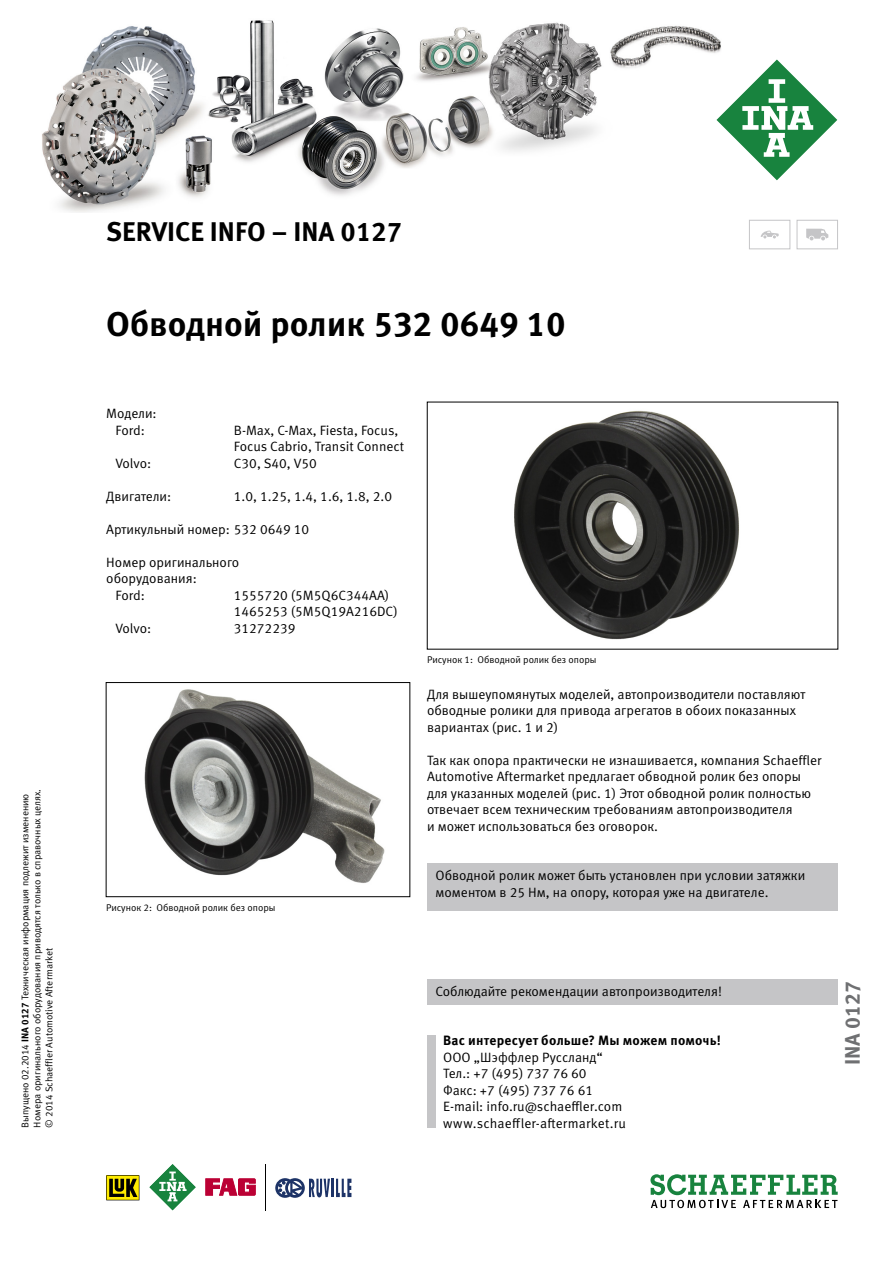
<style>
.page{position:relative;width:893px;height:1263px;background:#fff}
.page>*{position:absolute;margin:0;border:0;box-sizing:border-box;transform-origin:0 0}
.t1{font:700 34.5px "Meta Pro";color:#000}
.t2{font:700 27px "Meta Pro";color:#000}
.t3{font:700 21px "Meta Pro";color:#6f7072}
.t4{font:13.5px/16.5px "Meta Pro Norm";color:#000}
.t5{font:700 13.5px "Meta Pro";letter-spacing:.015em;color:#000}
.t6{font:9.75px/12px "Meta Pro Norm";color:#000}
.s1{font-family:"Meta Pro";font-weight:700}
</style>
<div class="page">
<div style="left:427px;top:863px;width:411px;height:48px;background:#c5c5c7"></div>
<div style="left:427px;top:979px;width:411px;height:25px;background:#c5c5c7"></div>
<img style="left:144px;top:689px;width:241px;height:194px">
<div style="left:106px;top:682px;width:304px;height:215px;border:1px solid #000"></div>
<img style="left:514px;top:410px;width:225px;height:230px">
<div style="left:427px;top:1035px;width:9px;height:93px;background:#c5c5c7"></div>
<div style="left:749px;top:220px;width:41px;height:29px;border:1px solid #c5c5c7"></div>
<svg style="left:761px;top:231px;width:18px;height:7px"></svg>
<div style="left:797px;top:220px;width:41px;height:29px;border:1px solid #c5c5c7"></div>
<svg style="left:806px;top:229px;width:22px;height:11px"></svg>
<svg style="left:106px;top:1175px;width:33px;height:25px"></svg>
<svg style="left:149px;top:1164px;width:47px;height:47px"></svg>
<svg style="left:206px;top:1178px;width:50px;height:17px"></svg>
<hr style="left:265px;top:1164px;width:1px;height:46px;background:#000">
<svg style="left:275px;top:1178px;width:76px;height:20px"></svg>
<svg style="left:650px;top:1174px;width:188px;height:34px"></svg>
<img style="left:42px;top:20px;width:679px;height:192px">
<svg style="left:714px;top:57px;width:124px;height:126px"></svg>
<p class="t6" style="left:19px;top:1127px;width:340px;rotate:-90deg">Выпущено 02.2014 <span class="s1">INA 0127</span> Техническая информация подлежит изменению<br>Номера оригинального оборудования приводятся только в справочных целях. © 2014 Schaeffler Automotive Aftermarket</p>
<h2 class="t2" style="left:106px;top:210px;width:297px">SERVICE INFO – INA 0127</h2>
<h1 class="t1" style="left:106px;top:297px;width:461px">Обводной ролик 532 0649 10</h1>
<p class="t4" style="left:106px;top:404px;width:52px;text-align:center">Модели:<br>Ford:</p>
<p class="t4" style="left:234px;top:421px;width:172px">B-Max, C-Max, Fiesta, Focus,<br>Focus Cabrio, Transit Connect</p>
<p class="t4" style="left:115px;top:454px;width:37px">Volvo:</p>
<p class="t4" style="left:234px;top:454px;width:85px">C30, S40, V50</p>
<p class="t4" style="left:106px;top:487px;width:66px">Двигатели:</p>
<p class="t4" style="left:234px;top:487px;width:160px">1.0, 1.25, 1.4, 1.6, 1.8, 2.0</p>
<p class="t4" style="left:106px;top:520px;width:205px">Артикульный номер: 532 0649 10</p>
<p class="t4" style="left:106px;top:553px;width:134px">Номер оригинального</p>
<p class="t4" style="left:106px;top:569px;width:92px">оборудования:</p>
<p class="t4" style="left:116px;top:586px;width:31px">Ford:</p>
<p class="t4" style="left:234px;top:586px;width:165px">1555720 (5M5Q6C344AA)<br>1465253 (5M5Q19A216DC)</p>
<p class="t4" style="left:115px;top:619px;width:37px">Volvo:</p>
<p class="t4" style="left:234px;top:619px;width:63px">31272239</p>
<p class="t6" style="left:106px;top:901px;width:171px">Рисунок 2: Обводной ролик без опоры</p>
<p class="t6" style="left:427px;top:653px;width:171px">Рисунок 1: Обводной ролик без опоры</p>
<p class="t4" style="left:427px;top:685px;width:380px">Для вышеупомянутых моделей, автопроизводители поставляют обводные ролики для привода агрегатов в обоих показанных вариантах (рис. 1 и 2)</p>
<p class="t4" style="left:427px;top:751px;width:396px">Так как опора практически не изнашивается, компания Schaeffler Automotive Aftermarket предлагает обводной ролик без опоры для указанных моделей (рис. 1) Этот oбводной ролик полностью отвечает всем техническим требованиям автопроизводителя<br>и может использоваться без оговорок.</p>
<p class="t4" style="left:436px;top:866px;width:371px">Обводной ролик может быть установлен при условии затяжки моментом в 25 Нм, на опору, которая уже на двигателе.</p>
<p class="t4" style="left:436px;top:982px;width:288px">Соблюдайте рекомендации автопроизводителя!</p>
<p class="t5" style="left:443px;top:1030px;width:279px">Вас интересует больше? Мы можем помочь!</p>
<p class="t4" style="left:443px;top:1048px;width:184px">ООО „Шэффлер Руссланд“<br>Тел.: +7 (495) 737 76 60<br>Факс: +7 (495) 737 76 61<br>E-mail: info.ru@schaeffler.com www.schaeffler-aftermarket.ru</p>
<h3 class="t3" style="left:836px;top:1065px;width:86px;rotate:-90deg">INA 0127</h3>
</div>
